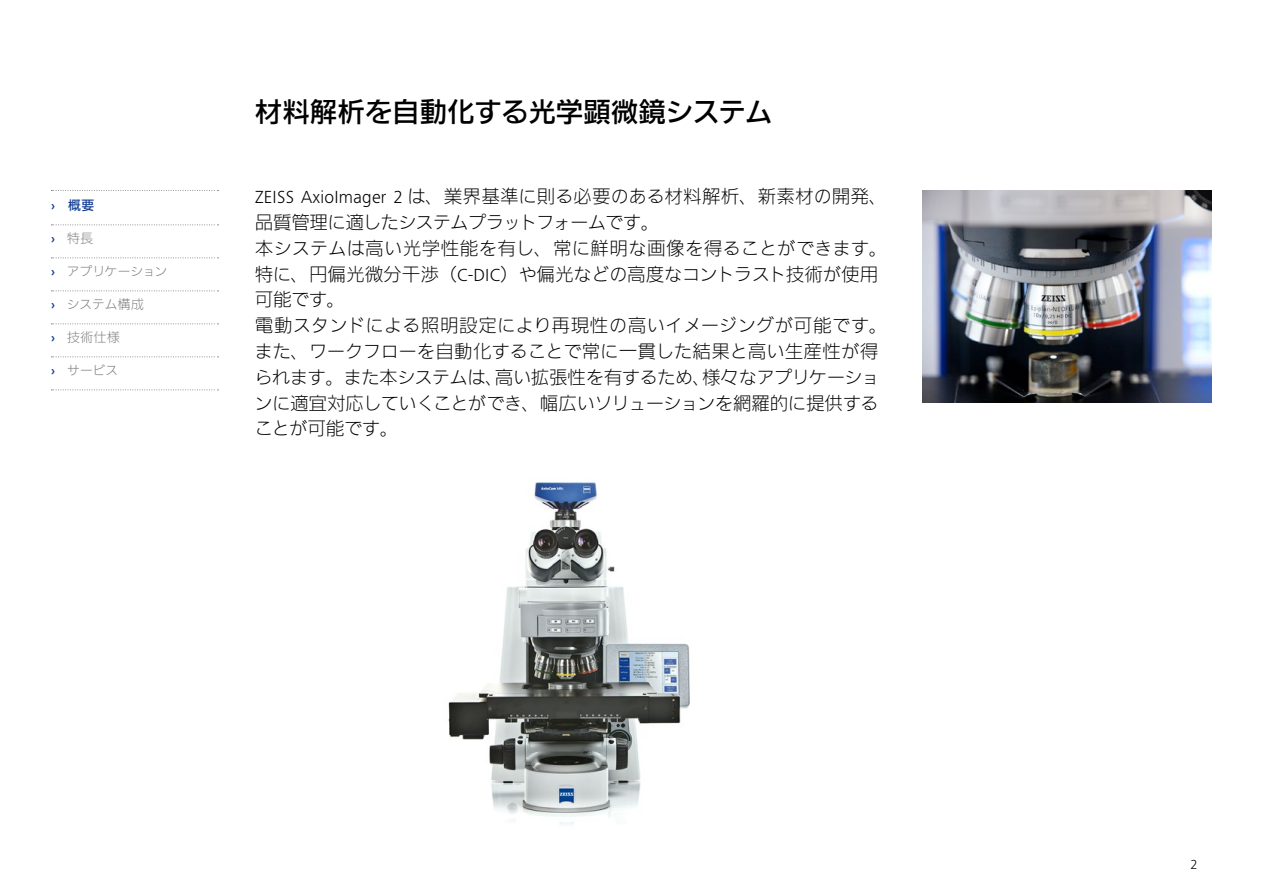
<style>
.page{position:relative;width:1263px;height:893px;background:#fff}
.page>*{position:absolute;margin:0;border:0;box-sizing:border-box;transform-origin:0 0}
.head_18_bd{font:500 27px "Iwa N Go Pro";letter-spacing:.015em;color:#000}
.copy_12_lt{font:300 18px/25.8px "Iwa N Go Pro";letter-spacing:.015em;color:#000}
.t1{font:300 13.5px "ZEISS Frutiger Next W1 G";color:#000}
.t2{font:300 12.75px "Iwa N Go Pro";letter-spacing:-.005em;color:#7c7b7b}
.t3{font:500 12.75px "Iwa N Go Pro";color:#164194}
.s1{font-family:"ZEISS Frutiger Next W1 G";font-weight:700}
.s2{font-family:"ZEISS Frutiger Next W1 G";font-weight:700;color:#164194}
.s3{font-family:"ZEISS Frutiger Next W1 G"}
</style>
<div class="page">
<img style="left:923px;top:190px;width:289px;height:213px">
<img style="left:448px;top:482px;width:242px;height:343px">
<svg style="left:51px;top:190px;width:168px;height:1px"></svg>
<svg style="left:51px;top:224px;width:168px;height:1px"></svg>
<svg style="left:51px;top:257px;width:168px;height:1px"></svg>
<svg style="left:51px;top:290px;width:168px;height:1px"></svg>
<svg style="left:51px;top:323px;width:168px;height:1px"></svg>
<svg style="left:51px;top:356px;width:168px;height:1px"></svg>
<svg style="left:51px;top:389px;width:168px;height:1px"></svg>
<p class="t3" style="left:51px;top:196px;width:45px"><span class="s1">›</span> 概要</p>
<p class="t2" style="left:51px;top:229px;width:44px"><span class="s2">›</span> 特長</p>
<p class="t2" style="left:51px;top:262px;width:118px"><span class="s2">›</span> アプリケーション</p>
<p class="t2" style="left:51px;top:295px;width:94px"><span class="s2">›</span> システム構成</p>
<p class="t2" style="left:51px;top:328px;width:70px"><span class="s2">›</span> 技術仕様</p>
<p class="t2" style="left:51px;top:361px;width:69px"><span class="s2">›</span> サービス</p>
<p class="head_18_bd" style="left:255px;top:91px;width:519px">材料解析を自動化する光学顕微鏡システム</p>
<p class="copy_12_lt" style="left:255px;top:182px;width:633px"><span class="s3">ZEISS AxioImager 2</span> は、業界基準に則る必要のある材料解析、新素材の開発、品質管理に適したシステムプラットフォームです。</p>
<p class="copy_12_lt" style="left:255px;top:234px;width:633px">本システムは高い光学性能を有し、常に鮮明な画像を得ることができます。特に、円偏光微分干渉（<span class="s3">C-DIC</span>）や偏光などの高度なコントラスト技術が使用可能です。</p>
<p class="copy_12_lt" style="left:254px;top:311px;width:634px">電動スタンドによる照明設定により再現性の高いイメージングが可能です。また、ワークフローを自動化することで常に一貫した結果と高い生産性が得られます。また本システムは、高い拡張性を有するため、様々なアプリケーションに適宜対応していくことができ、幅広いソリューションを網羅的に提供することが可能です。</p>
<p class="t1" style="left:1190px;top:855px;width:9px">2</p>
</div>
